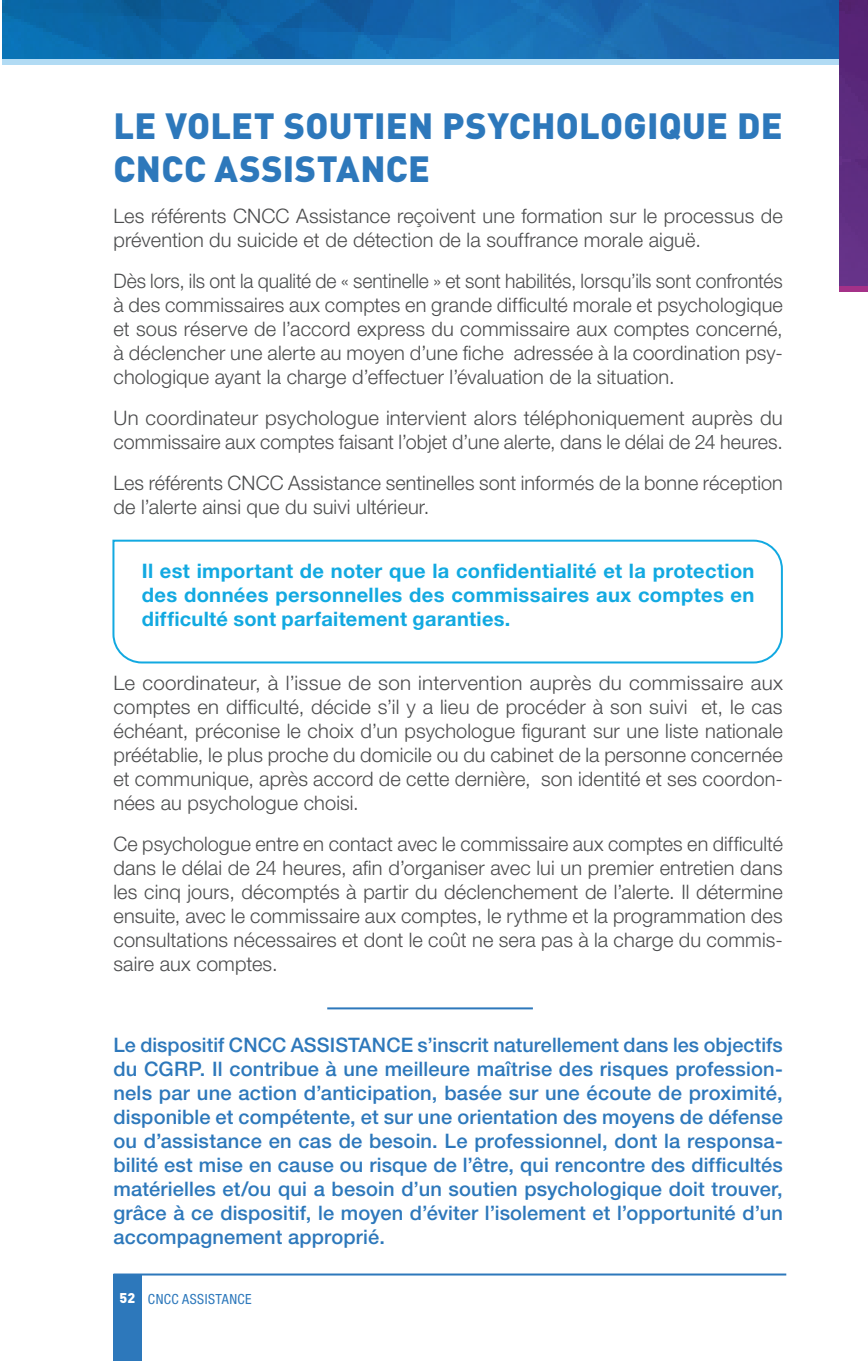
<style>
.page{position:relative;width:868px;height:1361px;background:#fff}
.page>*{position:absolute;margin:0;border:0;box-sizing:border-box;transform-origin:0 0}
.style_courant{font:900 36px/43.2px "DIN Pro";letter-spacing:.005em;color:#2d78bb}
.style_courant-2{font:300 20px/24px "Helvetica Neue LT Std";letter-spacing:.005em;color:#4b4c4d}
.style_courant-3{font:500 20px/24px "Helvetica Neue LT Std";letter-spacing:.005em;color:#2d78bb;text-align:justify}
.style_courant-4{font:700 20px/24px "Helvetica Neue LT Std";letter-spacing:.015em;color:#12a9e1;text-align:justify}
.t1{font:condensed 14px "Helvetica Neue LT Std";letter-spacing:.03em;color:#2d78bb}
.s1{font-family:"DIN Pro";font-weight:900;font-stretch:normal;color:#fff}
</style>
<div class="page">
<div style="left:113px;top:1275px;width:28px;height:86px;background:#2d78bb"></div>
<hr style="left:113px;top:1273px;width:673px;height:2px;background:#2d78bb">
<svg style="left:3px;top:0;width:836px;height:59px;background:#1367ac"></svg>
<div style="left:3px;top:59px;width:864px;height:5px;background:#b1dbf4"></div>
<svg style="left:112px;top:539px;width:671px;height:125px"></svg>
<hr style="left:327px;top:1007px;width:206px;height:2px;background:#2d78bb">
<div style="left:839px;top:286px;width:28px;height:6px;background:#a43188"></div>
<div style="left:839px;top:0;width:28px;height:286px;background:#5e2c80"></div>
<p class="style_courant" style="left:114px;top:100px;width:670px">LE VOLET SOUTIEN PSYCHOLOGIQUE DE<br>CNCC ASSISTANCE</p>
<p class="style_courant-2" style="left:113px;top:204px;width:671px">Les référents CNCC Assistance reçoivent une formation sur le processus de prévention du suicide et de détection de la souffrance morale aiguë.</p>
<p class="style_courant-2" style="left:113px;top:269px;width:671px;text-align:justify">Dès lors, ils ont la qualité de « sentinelle » et sont habilités, lorsqu’ils sont confrontés à des commissaires aux comptes en grande difficulté morale et psychologique et sous réserve de l’accord express du commissaire aux comptes concerné, à déclencher une alerte au moyen d’une fiche adressée à la coordination psy&shy;chologique ayant la charge d’effectuer l’évaluation de la situation.</p>
<p class="style_courant-2" style="left:113px;top:406px;width:671px">Un coordinateur psychologue intervient alors téléphoniquement auprès du commissaire aux comptes faisant l’objet d’une alerte, dans le délai de 24 heures.</p>
<p class="style_courant-2" style="left:113px;top:471px;width:671px">Les référents CNCC Assistance sentinelles sont informés de la bonne réception de l’alerte ainsi que du suivi ultérieur.</p>
<p class="style_courant-4" style="left:142px;top:558px;width:614px">Il est important de noter que la confidentialité et la protection des données personnelles des commissaires aux comptes en difficulté sont parfaitement garanties.</p>
<p class="style_courant-2" style="left:113px;top:670px;width:671px;text-align:justify">Le coordinateur, à l’issue de son intervention auprès du commissaire aux comptes en difficulté, décide s’il y a lieu de procéder à son suivi et, le cas échéant, préconise le choix d’un psychologue figurant sur une liste nationale préétablie, le plus proche du domicile ou du cabinet de la personne concernée et communique, après accord de cette dernière, son identité et ses coordon&shy;nées au psychologue choisi.</p>
<p class="style_courant-2" style="left:113px;top:831px;width:671px;text-align:justify">Ce psychologue entre en contact avec le commissaire aux comptes en difficulté dans le délai de 24 heures, afin d’organiser avec lui un premier entretien dans les cinq jours, décomptés à partir du déclenchement de l’alerte. Il détermine ensuite, avec le commissaire aux comptes, le rythme et la programmation des consultations nécessaires et dont le coût ne sera pas à la charge du commis&shy;saire aux comptes.</p>
<p class="style_courant-3" style="left:113px;top:1032px;width:671px">Le dispositif CNCC ASSISTANCE s’inscrit naturellement dans les objectifs du CGRP. Il contribue à une meilleure maîtrise des risques profession&shy;nels par une action d’anticipation, basée sur une écoute de proximité, disponible et compétente, et sur une orientation des moyens de défense ou d’assistance en cas de besoin. Le professionnel, dont la responsa&shy;bilité est mise en cause ou risque de l’être, qui rencontre des difficultés matérielles et/ou qui a besoin d’un soutien psychologique doit trouver, grâce à ce dispositif, le moyen d’éviter l’isolement et l’opportunité d’un accompagnement approprié.</p>
<p class="t1" style="left:119px;top:1291px;width:134px"><span class="s1">52</span> CNCC ASSISTANCE</p>
</div>
